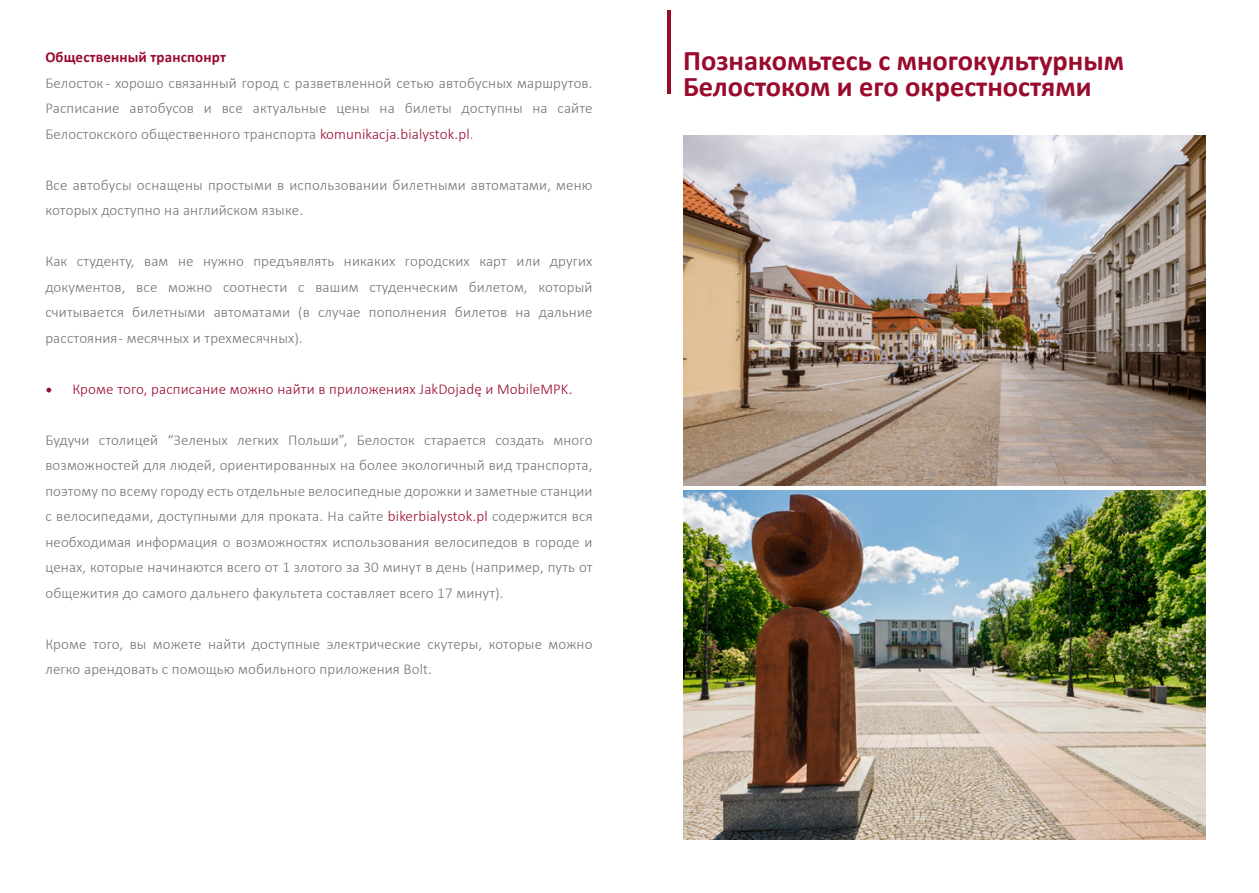
<style>
.page{position:relative;width:1259px;height:893px;background:#fff}
.page>*{position:absolute;margin:0;border:0;box-sizing:border-box;transform-origin:0 0}
.t1{font:700 28.5px/25.5px "Calibri";color:#990a2c}
.t2{font:300 15px/25.5px "Calibri";letter-spacing:.01em;color:#737373;text-align:justify}
.t3{font:300 15px "Calibri";letter-spacing:.01em;color:#990a2c}
.t4{font:700 15px "Calibri";letter-spacing:.01em;color:#990a2c}
.s1{color:#990a2c}
.s2{font-family:"Minion Pro";font-weight:400;font-size:18px}
</style>
<div class="page">
<hr style="left:667px;top:11px;width:3px;height:83px;background:#990a2c">
<img style="left:683px;top:136px;width:522px;height:350px">
<img style="left:683px;top:490px;width:522px;height:349px">
<p class="t4" style="left:45px;top:47px;width:182px">Общественный транспонрт</p>
<p class="t2" style="left:45px;top:70px;width:549px">Белосток - хорошо связанный город с разветвленной сетью автобусных маршрутов.<br>Расписание автобусов и все актуальные цены на билеты доступны на сайте Белостокского общественного транспорта <span class="s1">komunikacja.bialystok.pl</span>.</p>
<p class="t2" style="left:45px;top:172px;width:548px">Все автобусы оснащены простыми в использовании билетными автоматами, меню которых доступно на английском языке.</p>
<p class="t2" style="left:45px;top:248px;width:549px">Как студенту, вам не нужно предъявлять никаких городских карт или других документов, все можно соотнести с вашим студенческим билетом, который считывается билетными автоматами (в случае пополнения билетов на дальние расстояния - месячных и трехмесячных).</p>
<p class="t3" style="left:45px;top:379px;width:528px"><span class="s2">•</span> Кроме того, расписание можно найти в приложениях JakDojadę и MobileMPK.</p>
<p class="t2" style="left:45px;top:427px;width:549px">Будучи столицей “Зеленых легких Польши”, Белосток старается создать много возможностей для людей, ориентированных на более экологичный вид транспорта, поэтому по всему городу есть отдельные велосипедные дорожки и заметные станции с велосипедами, доступными для проката. На сайте <span class="s1">bikerbialystok.pl</span> содержится вся необходимая информация о возможностях использования велосипедов в городе и ценах, которые начинаются всего от 1 злотого за 30 минут в день (например, путь от общежития до самого дальнего факультета составляет всего 17 минут).</p>
<p class="t2" style="left:45px;top:631px;width:548px">Кроме того, вы можете найти доступные электрические скутеры, которые можно легко арендовать с помощью мобильного приложения Bolt.</p>
<h1 class="t1" style="left:683px;top:47px;width:442px">Познакомьтесь с многокультурным<br>Белостоком и его окрестностями</h1>
</div>
